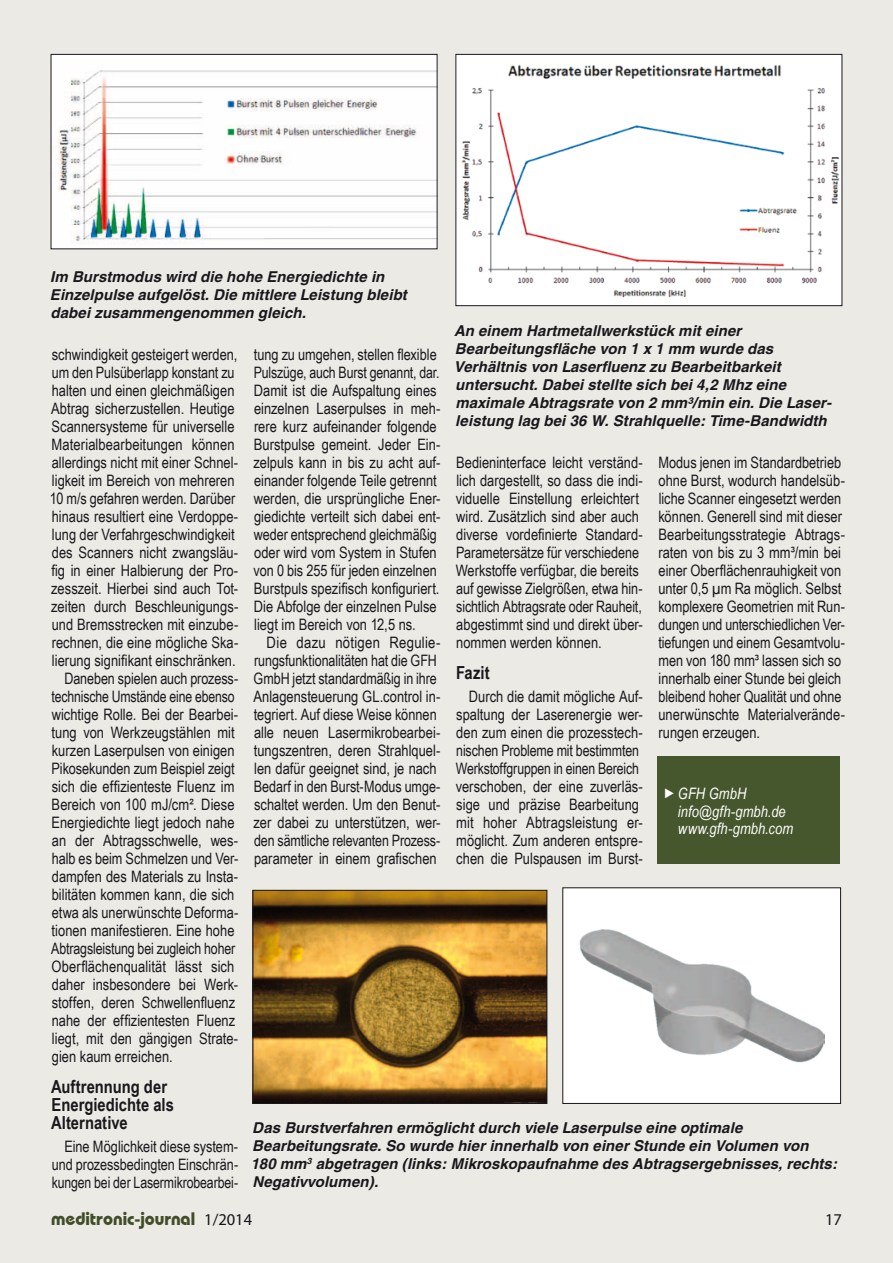
<style>
.page{position:relative;width:893px;height:1263px;background:#eceae5}
.page>*{position:absolute;margin:0;border:0;box-sizing:border-box;transform-origin:0 0}
.t1{font:700 18px/18px "Arial Narrow";color:#1a171c}
.t2{font:700 18px "Bauhaus IT Cby BT";color:#46562d}
.t3{font:16.5px "Myriad Pro";color:#1a171c}
.t4{font:15.75px/18px "Arial Narrow";color:#1a171c}
.t5{font:italic 15.75px/17.4px "Arial Narrow";letter-spacing:.005em;color:#fff}
.t6{font:15.75px "Arial Narrow";color:#1a171c;scale:.96 1}
.t7{font:15.75px "Arial Narrow";color:#1a171c;scale:.95 1}
.t8{font:italic 700 15px/18px "Helvetica";letter-spacing:.005em;color:#1a171c}
.s1{font-family:"Myriad Pro";font-weight:400;font-size:16.5px;color:#1a171c}
</style>
<div class="page">
<div style="left:658px;top:757px;width:182px;height:107px;background:#46562d"></div>
<img style="left:53px;top:59px;width:382px;height:188px">
<div style="left:51px;top:54px;width:386px;height:195px;border:1px solid #1a171c"></div>
<img style="left:255px;top:892px;width:290px;height:210px">
<div style="left:253px;top:890px;width:294px;height:214px;border:1px solid #1a171c"></div>
<div style="left:563px;top:888px;width:278px;height:215px;background:#fff"></div>
<img style="left:579px;top:929px;width:246px;height:133px">
<div style="left:562px;top:887px;width:279px;height:217px;border:1px solid #1a171c"></div>
<div style="left:456px;top:54px;width:386px;height:252px;background:#fff"></div>
<img style="left:461px;top:65px;width:379px;height:233px">
<div style="left:455px;top:54px;width:387px;height:252px;border:1px solid #1a171c"></div>
<p class="t8" style="left:50px;top:267px;width:358px">Im Burstmodus wird die hohe Energiedichte in<br>Einzelpulse aufgelöst. Die mittlere Leistung bleibt dabei zusammengenommen gleich.</p>
<p class="t4" style="left:52px;top:345px;width:187px">schwindigkeit gesteigert werden,</p>
<p class="t4" style="left:52px;top:363px;width:184px">um den Pulsüberlapp konstant zu</p>
<p class="t4" style="left:52px;top:381px;width:184px">halten und einen gleichmäßigen</p>
<p class="t4" style="left:51px;top:399px;width:185px">Abtrag sicherzustellen. Heutige</p>
<p class="t4" style="left:51px;top:417px;width:185px">Scannersysteme für universelle</p>
<p class="t4" style="left:52px;top:435px;width:184px">Materialbearbeitungen können</p>
<p class="t4" style="left:52px;top:453px;width:188px">allerdings nicht mit einer Schnel-</p>
<p class="t4" style="left:52px;top:471px;width:184px">ligkeit im Bereich von mehreren</p>
<p class="t4" style="left:50px;top:489px;width:187px">10 m/s gefahren werden. Darüber</p>
<p class="t4" style="left:52px;top:507px;width:188px">hinaus resultiert eine Verdoppe-</p>
<p class="t4" style="left:52px;top:525px;width:184px">lung der Verfahrgeschwindigkeit</p>
<p class="t4" style="left:52px;top:543px;width:188px">des Scanners nicht zwangsläu-</p>
<p class="t4" style="left:51px;top:561px;width:188px">fig in einer Halbierung der Pro-</p>
<p class="t4" style="left:51px;top:579px;width:189px">zesszeit. Hierbei sind auch Tot-</p>
<p class="t4" style="left:51px;top:597px;width:189px">zeiten durch Beschleunigungs-</p>
<p class="t4" style="left:52px;top:615px;width:188px">und Bremsstrecken mit einzube-</p>
<p class="t4" style="left:52px;top:633px;width:188px">rechnen, die eine mögliche Ska-</p>
<p class="t4" style="left:52px;top:651px;width:185px">lierung signifikant einschränken.</p>
<p class="t4" style="left:64px;top:669px;width:175px">Daneben spielen auch prozess-</p>
<p class="t7" style="left:52px;top:685px;width:194px">technische Umstände eine ebenso</p>
<p class="t4" style="left:52px;top:705px;width:188px">wichtige Rolle. Bei der Bearbei-</p>
<p class="t4" style="left:52px;top:723px;width:185px">tung von Werkzeugstählen mit</p>
<p class="t4" style="left:52px;top:741px;width:184px">kurzen Laserpulsen von einigen</p>
<p class="t4" style="left:52px;top:759px;width:185px">Pikosekunden zum Beispiel zeigt</p>
<p class="t4" style="left:52px;top:777px;width:184px">sich die effizienteste Fluenz im</p>
<p class="t4" style="left:52px;top:795px;width:184px">Bereich von 100 mJ/cm². Diese</p>
<p class="t4" style="left:52px;top:813px;width:184px">Energiedichte liegt jedoch nahe</p>
<p class="t4" style="left:52px;top:831px;width:188px">an der Abtragsschwelle, wes-</p>
<p class="t4" style="left:52px;top:849px;width:188px">halb es beim Schmelzen und Ver-</p>
<p class="t4" style="left:52px;top:867px;width:188px">dampfen des Materials zu Insta-</p>
<p class="t4" style="left:52px;top:885px;width:184px">bilitäten kommen kann, die sich</p>
<p class="t4" style="left:52px;top:903px;width:188px">etwa als unerwünschte Deforma-</p>
<p class="t4" style="left:52px;top:921px;width:184px">tionen manifestieren. Eine hohe</p>
<p class="t6" style="left:51px;top:937px;width:193px">Abtragsleistung bei zugleich hoher</p>
<p class="t4" style="left:51px;top:957px;width:185px">Oberflächenqualität lässt sich</p>
<p class="t4" style="left:52px;top:975px;width:188px">daher insbesondere bei Werk-</p>
<p class="t4" style="left:52px;top:993px;width:185px">stoffen, deren Schwellenfluenz</p>
<p class="t4" style="left:52px;top:1011px;width:185px">nahe der effizientesten Fluenz</p>
<p class="t4" style="left:52px;top:1029px;width:188px">liegt, mit den gängigen Strate-</p>
<p class="t4" style="left:52px;top:1047px;width:122px">gien kaum erreichen.</p>
<p class="t1" style="left:51px;top:1077px;width:124px">Auftrennung der<br>Energiedichte als<br>Alternative</p>
<p class="t4" style="left:52px;top:1137px;width:188px;text-align:justify;text-indent:13px">Eine Möglichkeit diese system&shy;und prozessbedingten Einschrän&shy;kungen bei der Lasermikrobearbei-</p>
<p class="t4" style="left:253px;top:345px;width:189px">tung zu umgehen, stellen flexible<br>Pulszüge, auch Burst genannt, dar.<br>Damit ist die Aufspaltung eines einzelnen Laserpulses in meh&shy;rere kurz aufeinander folgende<br>Burstpulse gemeint. Jeder Ein&shy;zelpuls kann in bis zu acht auf&shy;einander folgende Teile getrennt werden, die ursprüngliche Ener&shy;giedichte verteilt sich dabei ent&shy;weder entsprechend gleichmäßig oder wird vom System in Stufen von 0 bis 255 für jeden einzelnen<br>Burstpuls spezifisch konfiguriert.<br>Die Abfolge der einzelnen Pulse liegt im Bereich von 12,5 ns.</p>
<p class="t4" style="left:253px;top:633px;width:189px;text-indent:13px">Die dazu nötigen Regulie&shy;rungsfunktionalitäten hat die GFH<br>GmbH jetzt standardmäßig in ihre<br>Anlagensteuerung GL.control in&shy;tegriert. Auf diese Weise können alle neuen Lasermikrobearbei&shy;tungszentren, deren Strahlquel&shy;len dafür geeignet sind, je nach<br>Bedarf in den Burst-Modus umge&shy;schaltet werden. Um den Benut&shy;zer dabei zu unterstützen, wer&shy;den sämtliche relevanten Prozess&shy;parameter in einem grafischen</p>
<p class="t8" style="left:454px;top:321px;width:379px">An einem Hartmetallwerkstück mit einer Bearbeitungsfläche von 1 x 1 mm wurde das Verhältnis von Laserfluenz zu Bearbeitbarkeit untersucht. Dabei stellte sich bei 4,2 Mhz eine maximale Abtragsrate von 2 mm³/min ein. Die Laser&shy;leistung lag bei 36 W. Strahlquelle: Time-Bandwidth</p>
<p class="t4" style="left:456px;top:453px;width:188px">Bedieninterface leicht verständ&shy;lich dargestellt, so dass die indi&shy;viduelle Einstellung erleichtert wird. Zusätzlich sind aber auch diverse vordefinierte Standard-Parametersätze für verschiedene Werkstoffe verfügbar, die bereits auf gewisse Zielgrößen, etwa hin&shy;sichtlich Abtragsrate oder Rauheit, abgestimmt sind und direkt über&shy;nommen werden können.</p>
<p class="t1" style="left:456px;top:663px;width:35px">Fazit</p>
<p class="t4" style="left:456px;top:687px;width:188px;text-indent:13px">Durch die damit mögliche Auf&shy;spaltung der Laserenergie wer&shy;den zum einen die prozesstech&shy;nischen Probleme mit bestimmten<br>Werkstoffgruppen in einen Bereich verschoben, der eine zuverläs&shy;sige und präzise Bearbeitung mit hoher Abtragsleistung er&shy;möglicht. Zum anderen entspre&shy;chen die Pulspausen im Burst-</p>
<p class="t4" style="left:658px;top:453px;width:188px">Modus jenen im Standardbetrieb ohne Burst, wodurch handelsüb&shy;liche Scanner eingesetzt werden können. Generell sind mit dieser<br>Bearbeitungsstrategie Abtrags&shy;raten von bis zu 3 mm³/min bei einer Oberflächenrauhigkeit von unter 0,5 µm Ra möglich. Selbst komplexere Geometrien mit Run&shy;dungen und unterschiedlichen Ver&shy;tiefungen und einem Gesamtvolu&shy;men von 180 mm³ lassen sich so innerhalb einer Stunde bei gleich bleibend hoher Qualität und ohne unerwünschte Materialverände&shy;rungen erzeugen.</p>
<p class="t5" style="left:678px;top:785px;width:117px">GFH GmbH info@gfh-gmbh.de www.gfh-gmbh.com</p>
<p class="t8" style="left:251px;top:1119px;width:588px">Das Burstverfahren ermöglicht durch viele Laserpulse eine optimale Bearbeitungsrate. So wurde hier innerhalb von einer Stunde ein Volumen von<br>180 mm<sup>3</sup> abgetragen (links: Mikroskopaufnahme des Abtragsergebnisses, rechts:<br>Negativvolumen).</p>
<p class="t2" style="left:51px;top:1207px;width:203px">meditronic-journal <span class="s1">1/2014</span></p>
<p class="t3" style="left:825px;top:1209px;width:18px">17</p>
</div>
